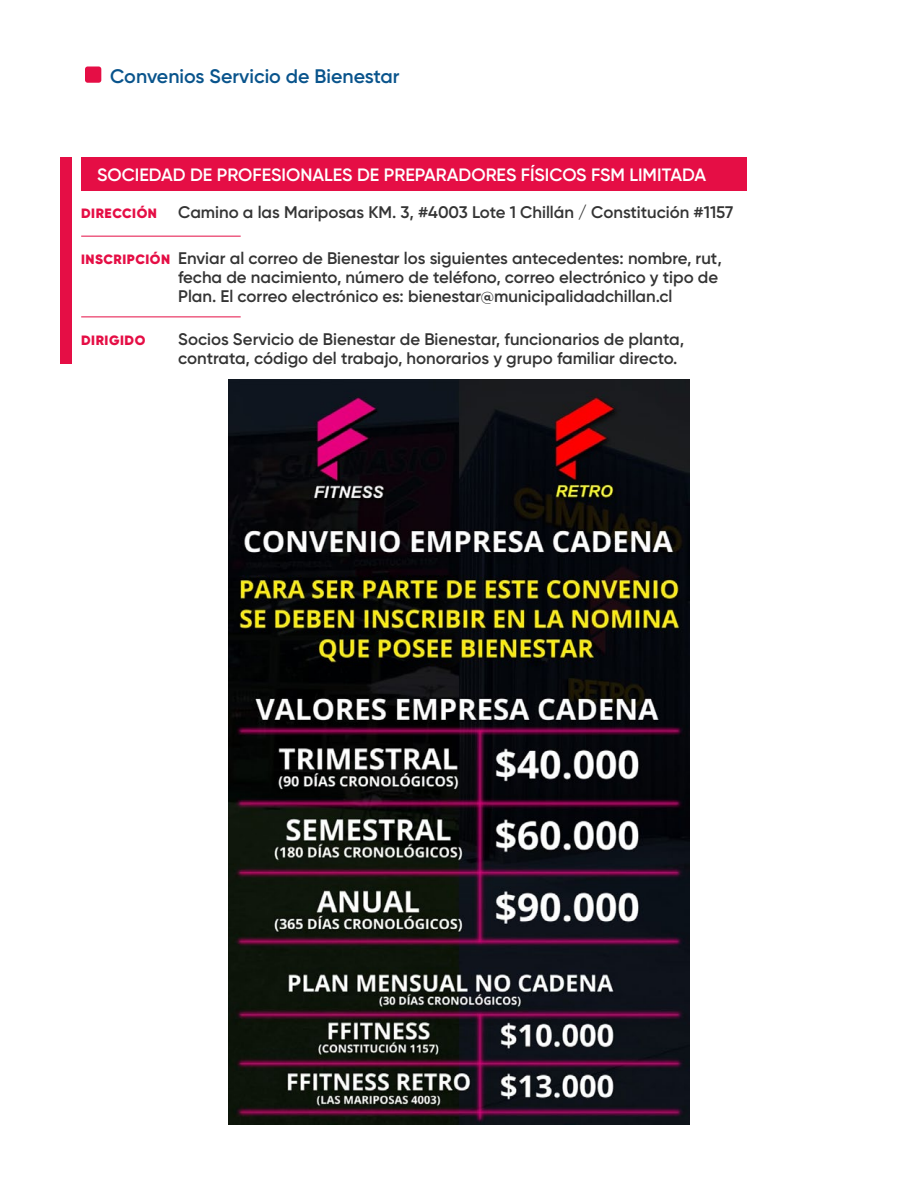
<style>
.page{position:relative;width:918px;height:1188px;background:#fff}
.page>*{position:absolute;margin:0;border:0;box-sizing:border-box;transform-origin:0 0}
.t1{font:600 19.65px "Gilroy";color:#09548c}
.t2{font:600 17.85px "Gilroy";color:#fff}
.t3{font:600 16.8px/18.8px "Gilroy";color:#343434}
.t4{font:900 13.5px "Gilroy";letter-spacing:.04em;color:#e50e45}
.s1{font-weight:900;font-size:13.5px;color:#e50e45}
</style>
<div class="page">
<div style="left:81px;top:157px;width:666px;height:33px;background:#e50e45"></div>
<hr style="left:81px;top:236px;width:160px;height:1px;background:#e50e45">
<hr style="left:81px;top:317px;width:160px;height:1px;background:#e50e45">
<div style="left:60px;top:157px;width:11px;height:206px;background:#e50e45"></div>
<div style="left:85px;top:67px;width:16px;height:16px;background:#e50e45;border-radius:3px"></div>
<img style="left:229px;top:380px;width:460px;height:744px">
<p class="t1" style="left:110px;top:64px;width:291px">Convenios Servicio de Bienestar</p>
<p class="t2" style="left:97px;top:164px;width:610px">SOCIEDAD DE PROFESIONALES DE PREPARADORES FÍSICOS FSM LIMITADA</p>
<p class="t4" style="left:81px;top:205px;width:77px">DIRECCIÓN</p>
<p class="t3" style="left:178px;top:203px;width:557px">Camino a las Mariposas KM. 3, #4003 Lote 1 Chillán / Constitución #1157</p>
<p class="t3" style="left:178px;top:249px;width:545px;text-indent:-97px"><span class="s1">INSCRIPCIÓN</span> Enviar al correo de Bienestar los siguientes antecedentes: nombre, rut, fecha de nacimiento, número de teléfono, correo electrónico y tipo de<br>Plan. El correo electrónico es: bienestar@municipalidadchillan.cl</p>
<p class="t4" style="left:81px;top:332px;width:66px">DIRIGIDO</p>
<p class="t3" style="left:178px;top:329px;width:507px">Socios Servicio de Bienestar de Bienestar, funcionarios de planta, contrata, código del trabajo, honorarios y grupo familiar directo.</p>
</div>
